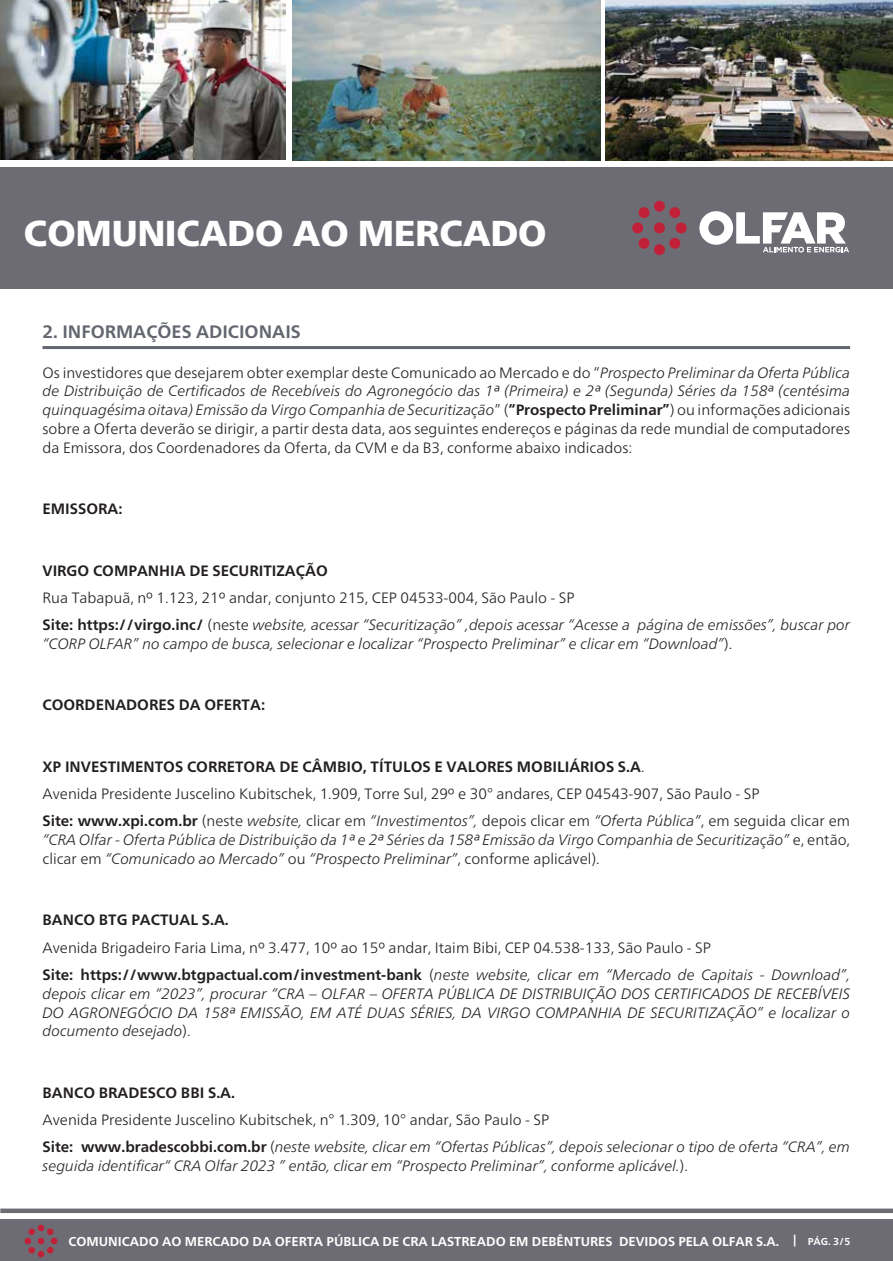
<style>
.page{position:relative;width:893px;height:1261px;background:#fff}
.page>*{position:absolute;margin:0;border:0;box-sizing:border-box;transform-origin:0 0}
.t1{font:900 36px "Frutiger Neue LT";color:#fff}
.TITULO_1{font:700 18px "Frutiger Neue LT";color:#63666f}
.t2{font:italic 300 15px/18.8px "Frutiger Neue LT";color:#231f20}
.t3{font:300 15px/18.8px "Frutiger Neue LT";color:#231f20;text-align:justify}
.t4{font:700 15px "Frutiger Neue LT";color:#231f20}
.t5{font:700 12.9px "Frutiger Neue LT";color:#fff}
.s1{font-style:italic}
.s2{font-weight:700}
.s3{font-weight:700;font-style:normal}
.s4{font-style:normal}
.s5{font-weight:300}
.s6{font-size:12px}
.s7{font-size:10.05px}
</style>
<div class="page">
<div style="left:0;top:167px;width:893px;height:122px;background:#6d6c74"></div>
<svg style="left:699px;top:211px;width:150px;height:42px"></svg>
<svg style="left:632px;top:201px;width:55px;height:54px"></svg>
<div style="left:0;top:1220px;width:893px;height:41px;background:#6d6c74"></div>
<svg style="left:25px;top:1225px;width:32px;height:32px"></svg>
<hr style="left:0;top:1209px;width:893px;height:4px;background:#6d6c75">
<img style="left:605px;top:0;width:288px;height:160px">
<img style="left:292px;top:0;width:308px;height:160px">
<img style="left:0;top:0;width:285px;height:159px">
<hr style="left:43px;top:346px;width:807px;height:3px;background:#63666f">
<h1 class="t1" style="left:24px;top:212px;width:524px">COMUNICADO AO MERCADO</h1>
<p class="TITULO_1" style="left:43px;top:321px;width:260px">2. INFORMAÇÕES ADICIONAIS</p>
<p class="t3" style="left:43px;top:363px;width:809px">Os investidores que desejarem obter exemplar deste Comunicado ao Mercado e do “<span class="s1">Prospecto Preliminar da Oferta Pública de Distribuição de Certificados de Recebíveis do Agronegócio das 1ª (Primeira) e 2ª (Segunda) Séries da 158ª (centésima quinquagésima oitava) Emissão da Virgo Companhia de Securitização</span>” (<span class="s2">“Prospecto Preliminar”</span>) ou informações adicionais sobre a Oferta deverão se dirigir, a partir desta data, aos seguintes endereços e páginas da rede mundial de computadores da Emissora, dos Coordenadores da Oferta, da CVM e da B3, conforme abaixo indicados:</p>
<p class="t4" style="left:43px;top:500px;width:82px">EMISSORA:</p>
<p class="t4" style="left:43px;top:561px;width:287px">VIRGO COMPANHIA DE SECURITIZAÇÃO</p>
<p class="t3" style="left:43px;top:588px;width:534px">Rua Tabapuã, nº 1.123, 21º andar, conjunto 215, CEP 04533-004, São Paulo - SP</p>
<p class="t2" style="left:43px;top:616px;width:809px"><span class="s3">Site: https://virgo.inc/</span> <span class="s4">(neste</span> website, acessar “Securitização” ,depois acessar “Acesse a página de emissões”, buscar por “CORP OLFAR” no campo de busca, selecionar e localizar “Prospecto Preliminar” e clicar em “Download”<span class="s4">).</span></p>
<p class="t4" style="left:43px;top:696px;width:224px">COORDENADORES DA OFERTA:</p>
<p class="t4" style="left:43px;top:758px;width:603px">XP INVESTIMENTOS CORRETORA DE CÂMBIO, TÍTULOS E VALORES MOBILIÁRIOS S.A<span class="s5">.</span></p>
<p class="t3" style="left:43px;top:784px;width:719px">Avenida Presidente Juscelino Kubitschek, 1.909, Torre Sul, 29º e 30° andares, CEP 04543-907, São Paulo - SP</p>
<p class="t2" style="left:43px;top:812px;width:809px;text-align:justify"><span class="s3">Site: www.xpi.com.br</span> <span class="s4">(neste</span> website, <span class="s4">clicar em</span> “Investimentos”, <span class="s4">depois clicar em</span> “Oferta Pública”<span class="s4">, em seguida clicar em </span>“CRA Olfar - Oferta Pública de Distribuição da 1ª e 2ª Séries da 158ª Emissão da Virgo Companhia de Securitização” <span class="s4">e, então, clicar em</span> “Comunicado ao Mercado” <span class="s4">ou</span> “Prospecto Preliminar”<span class="s4">, conforme aplicável).</span></p>
<p class="t4" style="left:43px;top:911px;width:188px">BANCO BTG PACTUAL S.A.</p>
<p class="t3" style="left:43px;top:938px;width:670px">Avenida Brigadeiro Faria Lima, nº 3.477, 10º ao 15º andar, Itaim Bibi, CEP 04.538-133, São Paulo - SP</p>
<p class="t2" style="left:43px;top:965px;width:809px;text-align:justify"><span class="s3">Site: https://www.btgpactual.com/investment-bank</span> <span class="s4">(</span>neste website, clicar em “Mercado de Capitais - Download”, depois clicar em “2023”, procurar “CRA – OLFAR – OFERTA PÚBLICA DE DISTRIBUIÇÃO DOS CERTIFICADOS DE RECEBÍVEIS DO AGRONEGÓCIO DA 158ª EMISSÃO, EM ATÉ DUAS SÉRIES, DA VIRGO COMPANHIA DE SECURITIZAÇÃO” e localizar o documento desejado<span class="s4">).</span></p>
<p class="t4" style="left:43px;top:1084px;width:194px">BANCO BRADESCO BBI S.A.</p>
<p class="t3" style="left:43px;top:1110px;width:508px">Avenida Presidente Juscelino Kubitschek, n° 1.309, 10° andar, São Paulo - SP</p>
<p class="t2" style="left:43px;top:1138px;width:809px"><span class="s3">Site: www.bradescobbi.com.br</span> <span class="s4">(</span>neste website, clicar em “Ofertas Públicas”, depois selecionar o tipo de oferta “CRA”, em seguida identificar“ CRA Olfar 2023 ” então, clicar em “Prospecto Preliminar”, conforme aplicável.<span class="s4">).</span></p>
<p class="t5" style="left:68px;top:1234px;width:783px">COMUNICADO AO MERCADO DA OFERTA PÚBLICA DE CRA LASTREADO EM DEBÊNTURES DEVIDOS PELA OLFAR S.A. <span class="s6">|</span> <span class="s7">PÁG. 3/5</span></p>
</div>
